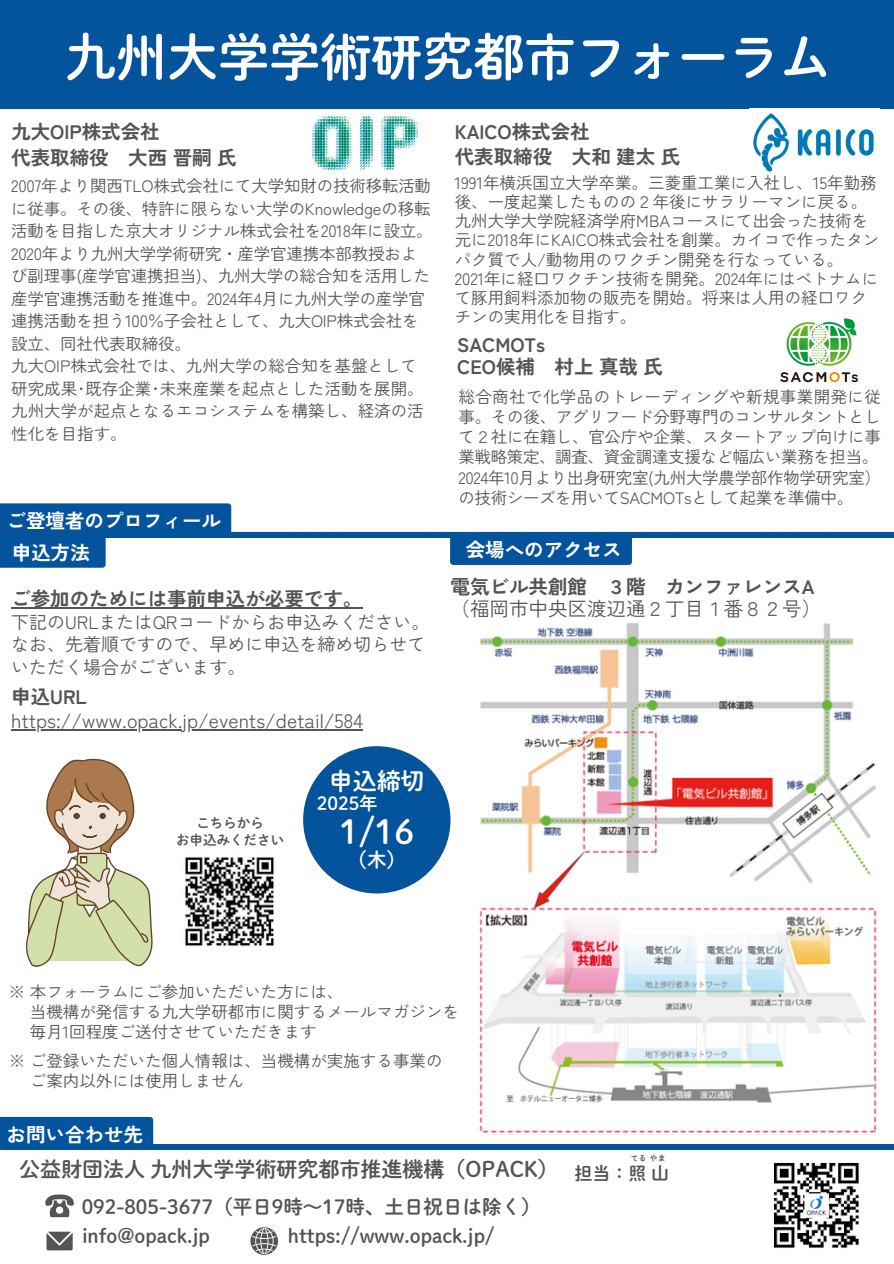
<style>
.page{position:relative;width:894px;height:1264px;background:#fff}
.page>*{position:absolute;margin:0;border:0;box-sizing:border-box;transform-origin:0 0}
.t1{font:51px "DMT Shuei M Go Std B";color:#fff}
.t2{font:33px "DMT Shuei M Go Std B";color:#fff}
.t3{font:24px "DMT Shuei M Go Std B";color:#fff}
.t4{font:21px "DMT Shuei M Go Std B";color:#545454}
.t5{font:700 19.5px "Zen Kaku Gothic New";color:#545454}
.t6{font:19.5px/22.5px "Zen Kaku Gothic New";color:#545454}
.t7{font:19.5px/29.2px "DMT Shuei M Go Std B";color:#545454}
.t8{font:700 19.5px "Zen Kaku Gothic New";color:#fff}
.t9{font:19.5px "DMT Shuei M Go Std B";color:#fff}
.t10{font:18px/22.5px "Zen Kaku Gothic New";color:#545454}
.t11{font:18px "DMT Shuei M Go Std B";color:#fff}
.t12{font:18px "DMT Shuei M Go Std B";color:#545454}
.t13{font:16.5px/22.5px "Zen Kaku Gothic New";color:#545454}
.t14{font:16.5px/20.2px "Zen Kaku Gothic New";letter-spacing:-.02em;color:#545454}
.t15{font:13.5px "DMT Shuei M Go Std B";color:#545454}
.t16{font:7.5px "DMT Shuei M Go Std B";color:#545454}
.s1{font-weight:700}
</style>
<div class="page">
<div style="left:1px;top:1144px;width:892px;height:5px;background:#03539d"></div>
<div style="left:0;top:0;width:893px;height:109px;background:#03539d"></div>
<div style="left:303px;top:746px;width:147px;height:147px;background:#03539d;border-radius:50%"></div>
<img style="left:773px;top:1162px;width:86px;height:86px">
<img style="left:479px;top:623px;width:398px;height:510px">
<svg style="left:45px;top:1194px;width:29px;height:24px"></svg>
<svg style="left:46px;top:1231px;width:26px;height:19px"></svg>
<svg style="left:250px;top:1227px;width:28px;height:27px"></svg>
<img style="left:312px;top:116px;width:105px;height:53px">
<img style="left:780px;top:318px;width:78px;height:65px">
<img style="left:753px;top:113px;width:121px;height:59px">
<svg style="left:25px;top:758px;width:128px;height:209px"></svg>
<hr style="left:11px;top:607px;width:351px;height:1px;background:#545454">
<hr style="left:11px;top:729px;width:352px;height:1px;background:#545454">
<svg style="left:0;top:503px;width:893px;height:64px"></svg>
<div style="left:450px;top:532px;width:181px;height:33px;background:#03539d;border-radius:3px"></div>
<div style="left:0;top:1116px;width:153px;height:33px;background:#03539d"></div>
<img style="left:185px;top:857px;width:89px;height:89px">
<p class="t1" style="left:65px;top:31px;width:766px">九州大学学術研究都市フォーラム</p>
<p class="t5" style="left:11px;top:116px;width:150px">九大OIP株式会社</p>
<p class="t5" style="left:11px;top:142px;width:227px">代表取締役 大西晋嗣氏</p>
<p class="t13" style="left:11px;top:174px;width:423px">2007年より関西TLO株式会社にて大学知財の技術移転活動に従事。その後、特許に限らない大学のKnowledgeの移転活動を目指した京大オリジナル株式会社を2018年に設立。<br>2020年より九州大学学術研究・産学官連携本部教授および副理事(産学官連携担当)、九州大学の総合知を活用した産学官連携活動を推進中。2024年4月に九州大学の産学官連携活動を担う100％子会社として、九大OIP株式会社を設立、同社代表取締役。</p>
<p class="t13" style="left:11px;top:354px;width:414px">九大OIP株式会社では、九州大学の総合知を基盤として研究成果･既存企業･未来産業を起点とした活動を展開。九州大学が起点となるエコシステムを構築し、経済の活性化を目指す。</p>
<p class="t8" style="left:6px;top:505px;width:216px">ご登壇者のプロフィール</p>
<p class="t8" style="left:12px;top:537px;width:79px">申込方法</p>
<h2 class="t5" style="left:11px;top:583px;width:352px">ご参加のためには事前申込が必要です。</h2>
<h2 class="t10" style="left:11px;top:609px;width:420px">下記のURLまたはQRコードからお申込みください。なお、先着順ですので、早めに申込を締め切らせていただく場合がございます。</h2>
<p class="t5" style="left:11px;top:682px;width:77px">申込URL</p>
<p class="t6" style="left:11px;top:708px;width:353px">https://www.opack.jp/events/detail/584</p>
<p class="t15" style="left:196px;top:816px;width:69px">こちらから</p>
<p class="t15" style="left:176px;top:833px;width:110px">お申込みください</p>
<h1 class="t3" style="left:329px;top:769px;width:97px">申込締切</h1>
<p class="t11" style="left:317px;top:794px;width:62px">2025年</p>
<h2 class="t2" style="left:339px;top:815px;width:76px">1/16</h2>
<h4 class="t9" style="left:358px;top:849px;width:39px">(木)</h4>
<p class="t5" style="left:454px;top:116px;width:136px">KAICO株式会社</p>
<p class="t5" style="left:454px;top:141px;width:227px">代表取締役 大和建太氏</p>
<h4 class="t13" style="left:454px;top:172px;width:426px;line-height:19.2px">1991年横浜国立大学卒業。三菱重工業に入社し、15年勤務後、一度起業したものの２年後にサラリーマンに戻る。九州大学大学院経済学府MBAコースにて出会った技術を元に2018年にKAICO株式会社を創業。カイコで作ったタンパク質で人/動物用のワクチン開発を行なっている。<br>2021年に経口ワクチン技術を開発。2024年にはベトナムにて豚用飼料添加物の販売を開始。将来は人用の経口ワクチンの実用化を目指す。</h4>
<p class="t5" style="left:457px;top:329px;width:89px">SACMOTs</p>
<p class="t5" style="left:457px;top:351px;width:207px">CEO候補 村上真哉氏</p>
<h2 class="t13" style="left:458px;top:385px;width:424px;line-height:20.2px;text-align:justify">総合商社で化学品のトレーディングや新規事業開発に従事。その後、アグリフード分野専門のコンサルタントとして２社に在籍し、官公庁や企業、スタートアップ向けに事業戦略策定、調査、資金調達支援など幅広い業務を担当。</h2>
<h4 class="t14" style="left:458px;top:466px;width:424px">2024年10月より出身研究室(九州大学農学部作物学研究室）の技術シーズを用いてSACMOTsとして起業を準備中。</h4>
<p class="t8" style="left:465px;top:534px;width:157px">会場へのアクセス</p>
<h5 class="t6" style="left:450px;top:574px;width:372px"><span class="s1">電気ビル共創館 ３階 カンファレンスA</span>（福岡市中央区渡辺通２丁目１番８２号）</h5>
<h4 class="t13" style="left:9px;top:979px;width:336px">※ 本フォーラムにご参加いただいた方には、</h4>
<h4 class="t13" style="left:30px;top:999px;width:430px">当機構が発信する九大学研都市に関するメールマガジンを</h4>
<h4 class="t13" style="left:30px;top:1019px;width:288px">毎月1回程度ご送付させていただきます</h4>
<h3 class="t13" style="left:9px;top:1048px;width:435px">※ ご登録いただいた個人情報は、当機構が実施する事業の</h3>
<h6 class="t13" style="left:30px;top:1068px;width:216px">ご案内以外には使用しません</h6>
<p class="t8" style="left:6px;top:1119px;width:138px">お問い合わせ先</p>
<p class="t4" style="left:19px;top:1158px;width:541px">公益財団法人九州大学学術研究都市推進機構（OPACK）</p>
<p class="t7" style="left:82px;top:1192px;width:460px">092-805-3677（平日 9時～17時、土日祝日は除く）info@opack.jp</p>
<p class="t7" style="left:288px;top:1221px;width:208px">https://www.opack.jp/</p>
<p class="t16" style="left:630px;top:1154px;width:36px">てるやま</p>
<p class="t12" style="left:574px;top:1163px;width:93px">担当：照山</p>
</div>
